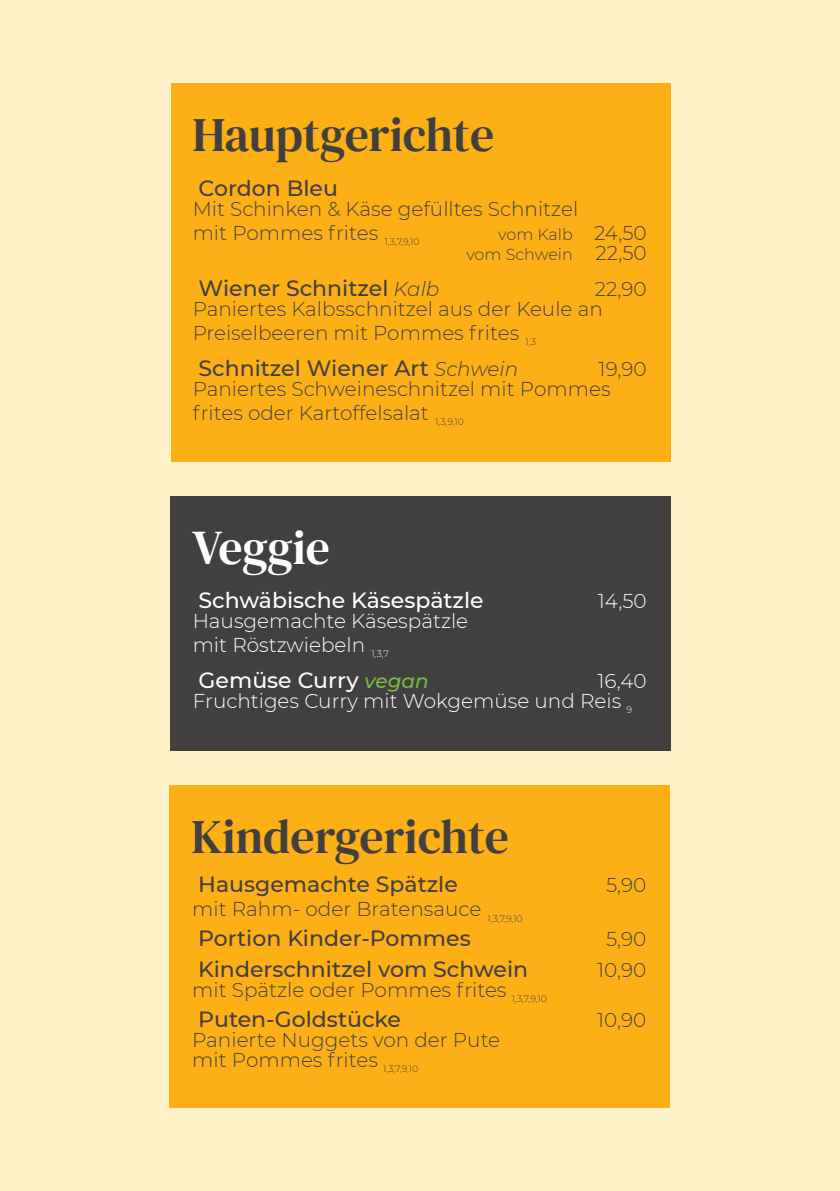
<style>
.page{position:relative;width:840px;height:1191px;background:#fff}
.page>*{position:absolute;margin:0;border:0;box-sizing:border-box;transform-origin:0 0}
.t1{font:48px "DM Serif Text";color:#413f3f}
.t2{font:48px "DM Serif Text";color:#fff}
.t3{font:500 22px "Montserrat";color:#413f3f}
.t4{font:500 22px "Montserrat";color:#fff}
.t5{font:300 20px "Montserrat";color:#413f3f}
.t6{font:300 20px "Montserrat";color:#fff}
.t7{font:300 16px "Montserrat";color:#413f3f}
.t8{font:300 9.4px "Montserrat";color:#413f3f}
.t9{font:300 9.4px "Montserrat";color:#fff}
.s1{font-weight:300;font-style:italic;font-size:20px}
.s2{font-style:italic;font-size:20px;color:#77bc43}
</style>
<div class="page">
<div style="left:0;top:0;width:839px;height:1191px;background:#fff2c9"></div>
<div style="left:169px;top:785px;width:500px;height:322px;background:#fcb016"></div>
<div style="left:170px;top:496px;width:500px;height:255px;background:#413f3f"></div>
<div style="left:171px;top:84px;width:499px;height:378px;background:#fcb016"></div>
<p class="t1" style="left:192px;top:102px;width:303px">Hauptgerichte</p>
<p class="t3" style="left:198px;top:174px;width:141px">Cordon Bleu</p>
<p class="t5" style="left:192px;top:196px;width:387px">Mit Schinken &amp; Käse gefülltes Schnitzel</p>
<p class="t5" style="left:192px;top:220px;width:187px">mit Pommes frites</p>
<p class="t8" style="left:384px;top:236px;width:37px">1,3,7,9,10</p>
<p class="t7" style="left:498px;top:224px;width:76px">vom Kalb</p>
<p class="t5" style="left:593px;top:220px;width:54px">24,50</p>
<p class="t7" style="left:466px;top:244px;width:108px">vom Schwein</p>
<p class="t5" style="left:595px;top:240px;width:53px">22,50</p>
<p class="t3" style="left:198px;top:274px;width:242px">Wiener Schnitzel <span class="s1">Kalb</span></p>
<p class="t5" style="left:594px;top:276px;width:53px">22,90</p>
<p class="t5" style="left:192px;top:296px;width:411px">Paniertes Kalbsschnitzel aus der Keule an</p>
<p class="t5" style="left:192px;top:320px;width:328px">Preiselbeeren mit Pommes frites</p>
<p class="t8" style="left:525px;top:336px;width:12px">1,3</p>
<p class="t3" style="left:198px;top:354px;width:321px">Schnitzel Wiener Art <span class="s1">Schwein</span></p>
<p class="t5" style="left:598px;top:356px;width:50px">19,90</p>
<p class="t5" style="left:192px;top:376px;width:419px">Paniertes Schweineschnitzel mit Pommes</p>
<p class="t5" style="left:192px;top:400px;width:237px">frites oder Kartoffelsalat</p>
<p class="t8" style="left:435px;top:416px;width:30px">1,3,9,10</p>
<p class="t2" style="left:192px;top:514px;width:139px">Veggie</p>
<p class="t4" style="left:198px;top:586px;width:286px">Schwäbische Käsespätzle</p>
<p class="t6" style="left:597px;top:588px;width:50px">14,50</p>
<p class="t6" style="left:192px;top:608px;width:277px">Hausgemachte Käsespätzle</p>
<p class="t6" style="left:192px;top:632px;width:174px">mit Röstzwiebeln</p>
<p class="t9" style="left:371px;top:648px;width:19px">1,3,7</p>
<p class="t4" style="left:198px;top:666px;width:232px">Gemüse Curry <span class="s2">vegan</span></p>
<p class="t6" style="left:597px;top:668px;width:51px">16,40</p>
<p class="t6" style="left:192px;top:688px;width:430px">Fruchtiges Curry mit Wokgemüse und Reis</p>
<p class="t9" style="left:626px;top:704px;width:7px">9</p>
<p class="t1" style="left:191px;top:803px;width:319px">Kindergerichte</p>
<p class="t3" style="left:198px;top:871px;width:261px">Hausgemachte Spätzle</p>
<p class="t5" style="left:605px;top:873px;width:42px">5,90</p>
<p class="t5" style="left:192px;top:897px;width:290px">mit Rahm- oder Bratensauce</p>
<p class="t8" style="left:487px;top:912px;width:37px">1,3,7,9,10</p>
<p class="t3" style="left:198px;top:925px;width:274px">Portion Kinder-Pommes</p>
<p class="t5" style="left:605px;top:927px;width:42px">5,90</p>
<p class="t3" style="left:198px;top:955px;width:331px">Kinderschnitzel vom Schwein</p>
<p class="t5" style="left:596px;top:957px;width:51px">10,90</p>
<p class="t5" style="left:192px;top:977px;width:315px">mit Spätzle oder Pommes frites</p>
<p class="t8" style="left:511px;top:992px;width:37px">1,3,7,9,10</p>
<p class="t3" style="left:198px;top:1005px;width:204px">Puten-Goldstücke</p>
<p class="t5" style="left:596px;top:1007px;width:51px">10,90</p>
<p class="t5" style="left:192px;top:1027px;width:309px">Panierte Nuggets von der Pute</p>
<p class="t5" style="left:192px;top:1047px;width:187px">mit Pommes frites</p>
<p class="t8" style="left:383px;top:1062px;width:37px">1,3,7,9,10</p>
</div>
